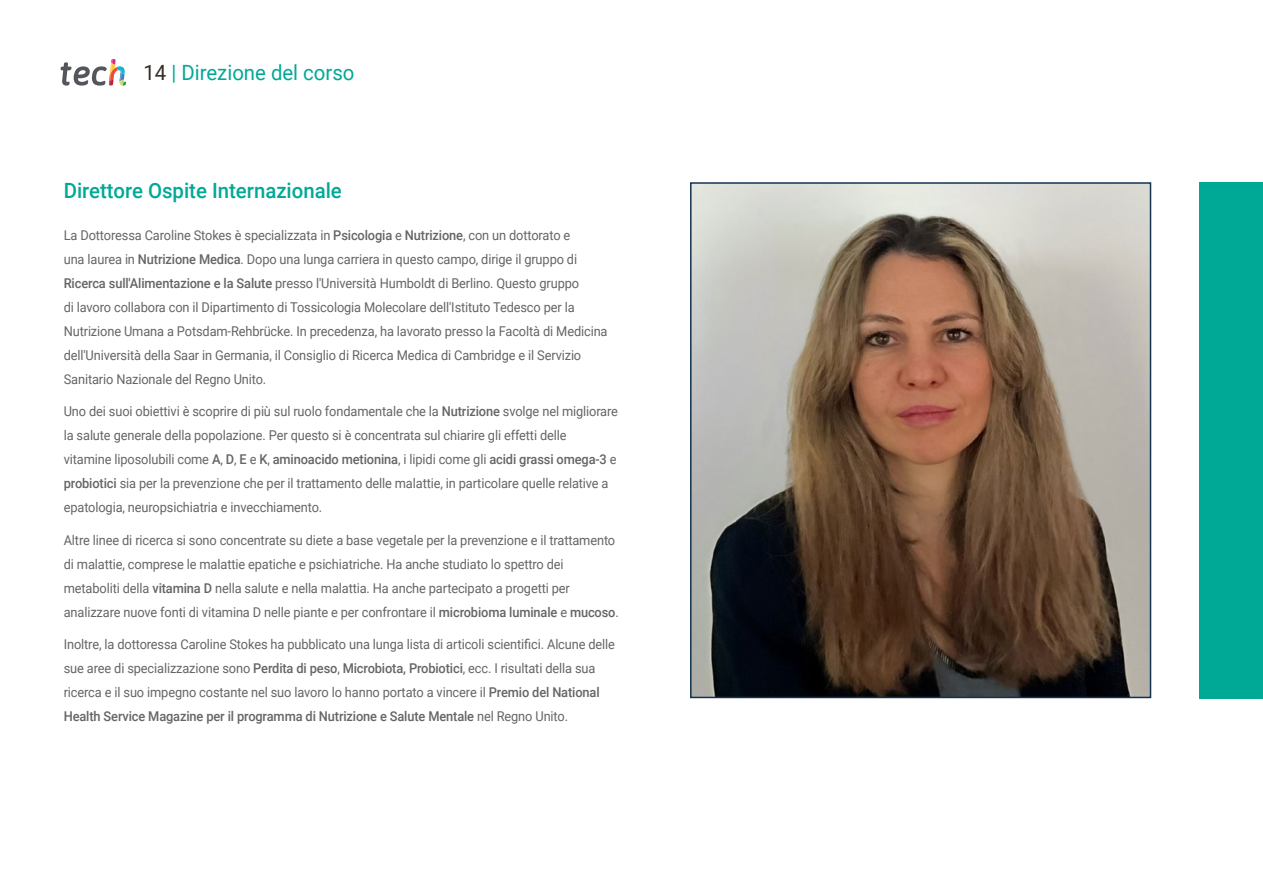
<style>
.page{position:relative;width:1263px;height:893px;background:#fff}
.page>*{position:absolute;margin:0;border:0;box-sizing:border-box;transform-origin:0 0}
.t1{font:500 21px "Roboto";color:#00a996}
.t2{font:21px "Roboto";color:#00a996}
.t3{font:13.5px/24px "Roboto";letter-spacing:-.01em;color:#656565;scale:.95 1}
.s1{color:#312e20}
.s2{font-weight:500}
</style>
<div class="page">
<img style="left:693px;top:185px;width:455px;height:510px">
<div style="left:690px;top:182px;width:461px;height:516px;border:2px solid #123352"></div>
<div style="left:1199px;top:182px;width:64px;height:516px;background:#00a996"></div>
<svg style="left:61px;top:59px;width:65px;height:27px"></svg>
<h1 class="t2" style="left:144px;top:57px;width:213px"><span class="s1">14</span> | Direzione del corso</h1>
<h1 class="t1" style="left:64px;top:176px;width:280px">Direttore Ospite Internazionale</h1>
<p class="t3" style="left:64px;top:222px;width:574px">La Dottoressa Caroline Stokes è specializzata in <span class="s2">Psicologia</span> e <span class="s2">Nutrizione</span>, con un dottorato e<br>una laurea in <span class="s2">Nutrizione Medica</span>. Dopo una lunga carriera in questo campo, dirige il gruppo di <span class="s2">Ricerca sull'Alimentazione e la Salute</span> presso l'Università Humboldt di Berlino. Questo gruppo<br>di lavoro collabora con il Dipartimento di Tossicologia Molecolare dell'Istituto Tedesco per la Nutrizione Umana a Potsdam-Rehbrücke. In precedenza, ha lavorato presso la Facoltà di Medicina dell'Università della Saar in Germania, il Consiglio di Ricerca Medica di Cambridge e il Servizio Sanitario Nazionale del Regno Unito.</p>
<p class="t3" style="left:64px;top:399px;width:585px">Uno dei suoi obiettivi è scoprire di più sul ruolo fondamentale che la <span class="s2">Nutrizione</span> svolge nel migliorare la salute generale della popolazione. Per questo si è concentrata sul chiarire gli effetti delle<br>vitamine liposolubili come <span class="s2">A</span>, <span class="s2">D</span>, <span class="s2">E</span> e <span class="s2">K</span>, <span class="s2">aminoacido metionina</span>, i lipidi come gli <span class="s2">acidi grassi omega-3</span> e <span class="s2">probiotici</span> sia per la prevenzione che per il trattamento delle malattie, in particolare quelle relative a epatologia, neuropsichiatria e invecchiamento.</p>
<p class="t3" style="left:64px;top:527px;width:586px">Altre linee di ricerca si sono concentrate su diete a base vegetale per la prevenzione e il trattamento di malattie, comprese le malattie epatiche e psichiatriche. Ha anche studiato lo spettro dei metaboliti della <span class="s2">vitamina D</span> nella salute e nella malattia. Ha anche partecipato a progetti per analizzare nuove fonti di vitamina D nelle piante e per confrontare il <span class="s2">microbioma luminale</span> e <span class="s2">mucoso</span>.</p>
<p class="t3" style="left:64px;top:632px;width:582px">Inoltre, la dottoressa Caroline Stokes ha pubblicato una lunga lista di articoli scientifici. Alcune delle sue aree di specializzazione sono <span class="s2">Perdita di peso</span>, <span class="s2">Microbiota, Probiotici</span>, ecc. I risultati della sua ricerca e il suo impegno costante nel suo lavoro lo hanno portato a vincere il <span class="s2">Premio del National Health Service Magazine per il programma di Nutrizione e Salute Mentale</span> nel Regno Unito.</p>
</div>
